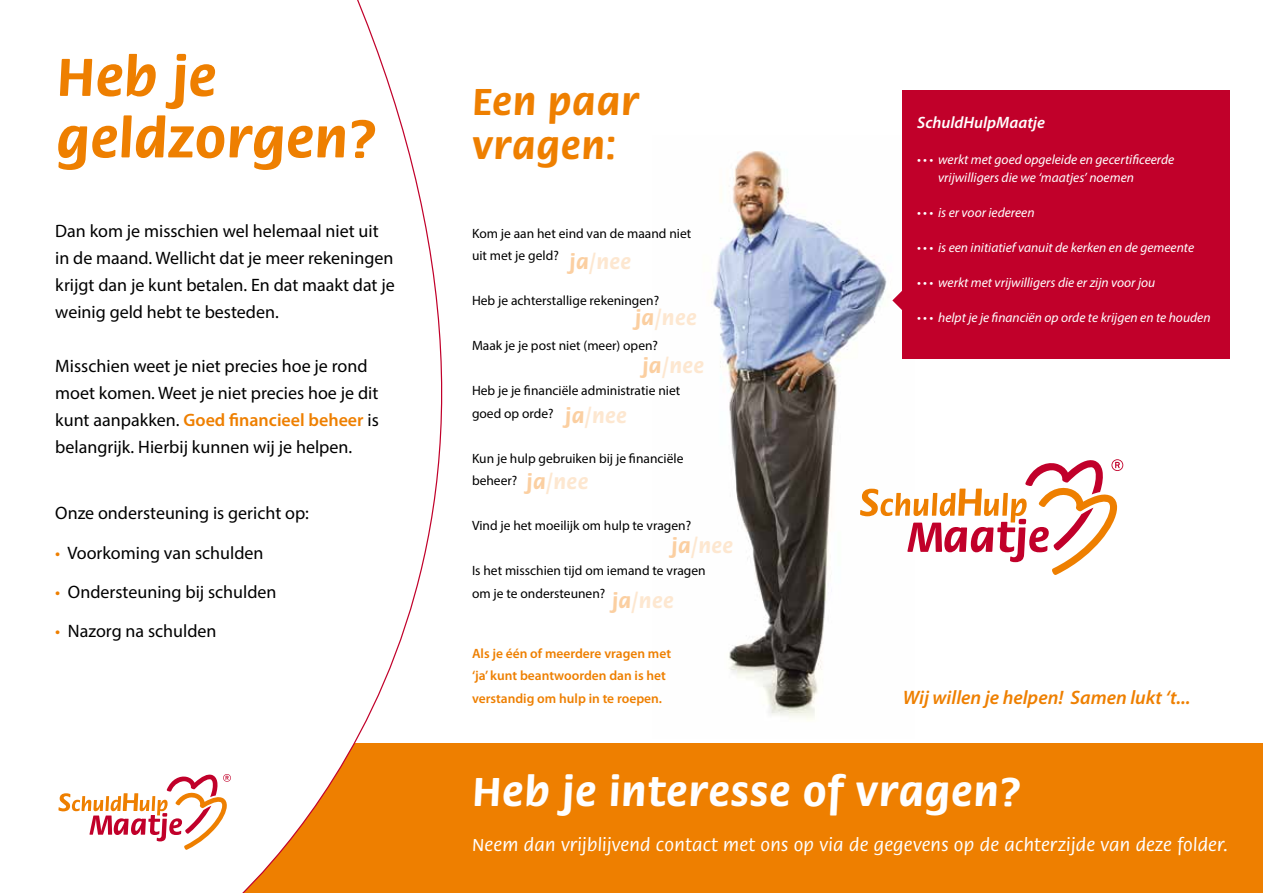
<style>
.page{position:relative;width:1263px;height:893px;background:#fff}
.page>*{position:absolute;margin:0;border:0;box-sizing:border-box;transform-origin:0 0}
.t1{font:700 55.5px/61.5px "Flora ITC";letter-spacing:.01em;color:#ee7f00}
.t2{font:700 42px "Flora ITC";letter-spacing:.025em;color:#fff}
.t3{font:700 39px/43.5px "Flora ITC";letter-spacing:.025em;color:#ee7f00}
.t4{font:700 21px "Flora ITC";letter-spacing:.025em;color:#fde7d0}
.t5{font:italic 600 19.5px "Myriad Pro";color:#ee7f00}
.t6{font:18px/27px "Myriad Pro";color:#000}
.t7{font:18px "Flora ITC";letter-spacing:.025em;color:#fff}
.t8{font:italic 600 16.5px "Myriad Pro";color:#fff}
.t9{font:13.5px/22.5px "Myriad Pro";color:#000}
.t10{font:italic 13.5px/18px "Myriad Pro";color:#fff}
.t11{font:600 13.5px/22.5px "Myriad Pro";color:#ee7f00}
.s1{font-weight:600;color:#ee7f00}
.s2{color:#ee7f00}
.s3{color:#fbcfa1}
</style>
<div class="page">
<img style="left:713px;top:136px;width:190px;height:584px">
<div style="left:0;top:743px;width:1263px;height:150px;background:#ee7f00"></div>
<div style="left:0;top:743px;width:226px;height:150px;background:#fff"></div>
<svg style="left:226px;top:0;width:217px;height:893px"></svg>
<svg style="left:860px;top:459px;width:263px;height:116px"></svg>
<div style="left:903px;top:90px;width:327px;height:269px;background:#c1002a"></div>
<svg style="left:892px;top:289px;width:11px;height:23px"></svg>
<svg style="left:58px;top:774px;width:173px;height:76px"></svg>
<h1 class="t1" style="left:56px;top:47px;width:322px">Heb je geldzorgen?</h1>
<p class="t6" style="left:55px;top:218px;width:341px">Dan kom je misschien wel helemaal niet uit in de maand. Wellicht dat je meer rekeningen krijgt dan je kunt betalen. En dat maakt dat je weinig geld hebt te besteden.</p>
<p class="t6" style="left:55px;top:353px;width:325px">Misschien weet je niet precies hoe je rond moet komen. Weet je niet precies hoe je dit kunt aanpakken. <span class="s1">Goed financieel beheer</span> is belangrijk. Hierbij kunnen wij je helpen.</p>
<p class="t6" style="left:55px;top:500px;width:255px">Onze ondersteuning is gericht op:</p>
<p class="t6" style="left:55px;top:539px;width:210px"><span class="s2">•</span> Voorkoming van schulden</p>
<p class="t6" style="left:55px;top:578px;width:223px"><span class="s2">•</span> Ondersteuning bij schulden</p>
<p class="t6" style="left:55px;top:617px;width:163px"><span class="s2">•</span> Nazorg na schulden</p>
<h3 class="t3" style="left:472px;top:81px;width:168px">Een paar vragen:</h3>
<p class="t9" style="left:472px;top:222px;width:221px">Kom je aan het eind van de maand niet uit met je geld?</p>
<p class="t9" style="left:472px;top:289px;width:189px">Heb je achterstallige rekeningen?</p>
<p class="t9" style="left:472px;top:334px;width:188px">Maak je je post niet (meer) open?</p>
<p class="t9" style="left:472px;top:379px;width:210px">Heb je je financiële administratie niet goed op orde?</p>
<p class="t9" style="left:472px;top:447px;width:213px">Kun je hulp gebruiken bij je financiële beheer?</p>
<p class="t9" style="left:472px;top:514px;width:221px">Vind je het moeilijk om hulp te vragen?</p>
<p class="t9" style="left:472px;top:559px;width:235px">Is het misschien tijd om iemand te vragen om je te ondersteunen?</p>
<p class="t4" style="left:569px;top:250px;width:63px"><span class="s3">ja</span>/nee</p>
<p class="t4" style="left:635px;top:306px;width:63px"><span class="s3">ja</span>/nee</p>
<p class="t4" style="left:642px;top:354px;width:63px"><span class="s3">ja</span>/nee</p>
<p class="t4" style="left:565px;top:404px;width:63px"><span class="s3">ja</span>/nee</p>
<p class="t4" style="left:527px;top:470px;width:63px"><span class="s3">ja</span>/nee</p>
<p class="t4" style="left:671px;top:533px;width:63px"><span class="s3">ja</span>/nee</p>
<p class="t4" style="left:612px;top:589px;width:63px"><span class="s3">ja</span>/nee</p>
<p class="t11" style="left:472px;top:642px;width:201px">Als je één of meerdere vragen met ‘ja’ kunt beantwoorden dan is het verstandig om hulp in te roepen.</p>
<p class="t8" style="left:917px;top:114px;width:129px">SchuldHulpMaatje</p>
<p class="t10" style="left:938px;top:150px;width:238px;text-indent:-21px">• • • werkt met goed opgeleide en gecertificeerde vrijwilligers die we ‘maatjes’ noemen</p>
<p class="t10" style="left:917px;top:203px;width:119px">• • • is er voor iedereen</p>
<p class="t10" style="left:917px;top:239px;width:279px">• • • is een initiatief vanuit de kerken en de gemeente</p>
<p class="t10" style="left:917px;top:274px;width:240px">• • • werkt met vrijwilligers die er zijn voor jou</p>
<p class="t10" style="left:917px;top:309px;width:295px">• • • helpt je je financiën op orde te krijgen en te houden</p>
<p class="t5" style="left:903px;top:687px;width:289px">Wij willen je helpen! Samen lukt ‘t...</p>
<h2 class="t2" style="left:472px;top:768px;width:551px">Heb je interesse of vragen?</h2>
<p class="t7" style="left:472px;top:835px;width:757px">Neem dan vrijblijvend contact met ons op via de gegevens op de achterzijde van deze folder.</p>
</div>
